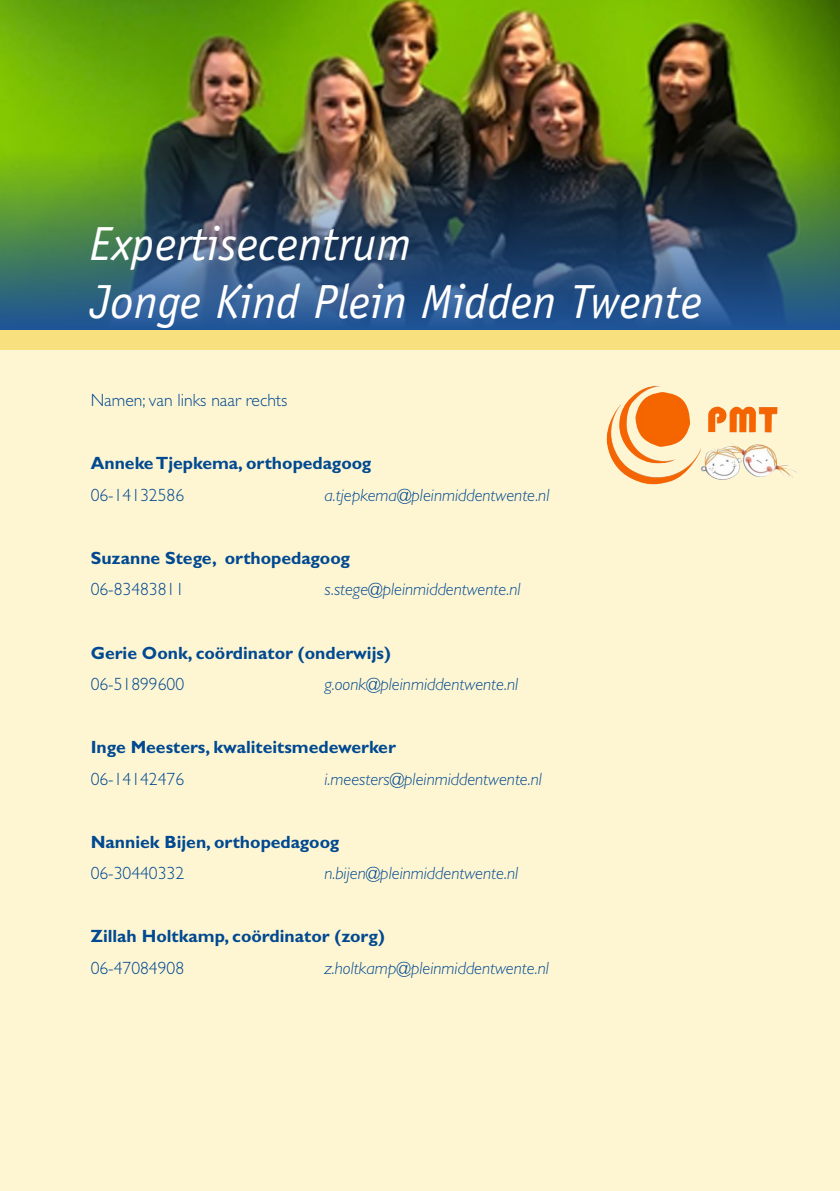
<style>
.page{position:relative;width:840px;height:1191px;background:#fff}
.page>*{position:absolute;margin:0;border:0;box-sizing:border-box;transform-origin:0 0}
.t1{font:italic 48px/57.6px "Officina Sans";color:#fff}
.t2{font:700 17.8px "Gill Sans";color:#014990}
.t3{font:italic 300 17.8px "Gill Sans";color:#014990}
.t4{font:300 17.8px "Gill Sans";color:#014990}
</style>
<div class="page">
<img style="left:0;top:0;width:839px;height:148px">
<div style="left:0;top:350px;width:839px;height:841px;background:#fef6d3"></div>
<img style="left:0;top:148px;width:839px;height:182px">
<div style="left:0;top:330px;width:839px;height:20px;background:#f7e07d"></div>
<img style="left:606px;top:386px;width:190px;height:99px">
<h1 class="t1" style="left:90px;top:215px;width:613px">Expertisecentrum<br>Jonge Kind Plein Midden Twente</h1>
<p class="t4" style="left:91px;top:390px;width:198px">Namen; van links naar rechts</p>
<p class="t2" style="left:91px;top:453px;width:282px">Anneke Tjepkema, orthopedagoog</p>
<p class="t4" style="left:91px;top:485px;width:95px">06-14132586</p>
<p class="t3" style="left:324px;top:485px;width:226px">a.tjepkema@pleinmiddentwente.nl</p>
<p class="t2" style="left:91px;top:547px;width:261px">Suzanne Stege, orthopedagoog</p>
<p class="t4" style="left:91px;top:579px;width:95px">06-83483811</p>
<p class="t3" style="left:324px;top:579px;width:198px">s.stege@pleinmiddentwente.nl</p>
<p class="t2" style="left:91px;top:642px;width:301px">Gerie Oonk, coördinator (onderwijs)</p>
<p class="t4" style="left:91px;top:674px;width:95px">06-51899600</p>
<p class="t3" style="left:324px;top:674px;width:195px">g.oonk@pleinmiddentwente.nl</p>
<p class="t2" style="left:91px;top:736px;width:306px">Inge Meesters, kwaliteitsmedewerker</p>
<p class="t4" style="left:91px;top:768px;width:95px">06-14142476</p>
<p class="t3" style="left:324px;top:769px;width:219px">i.meesters@pleinmiddentwente.nl</p>
<p class="t2" style="left:91px;top:831px;width:250px">Nanniek Bijen, orthopedagoog</p>
<p class="t4" style="left:91px;top:863px;width:95px">06-30440332</p>
<p class="t3" style="left:324px;top:863px;width:195px">n.bijen@pleinmiddentwente.nl</p>
<p class="t2" style="left:91px;top:926px;width:295px">Zillah Holtkamp, coördinator (zorg)</p>
<p class="t4" style="left:91px;top:958px;width:95px">06-47084908</p>
<p class="t3" style="left:324px;top:958px;width:226px">z.holtkamp@pleinmiddentwente.nl</p>
</div>
